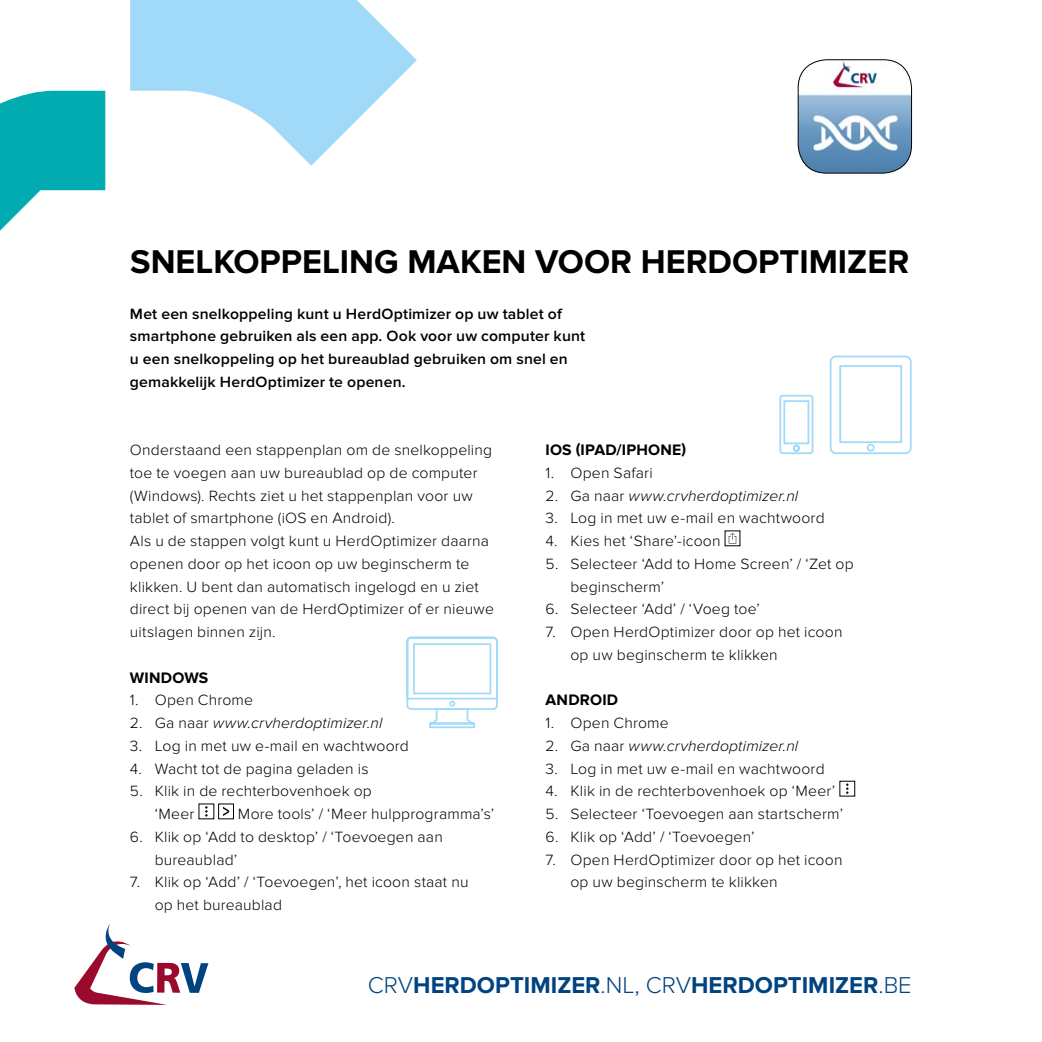
<style>
.page{position:relative;width:1042px;height:1042px;background:#fff}
.page>*{position:absolute;margin:0;border:0;box-sizing:border-box;transform-origin:0 0}
.t1{font:700 34.12px "Proxima Nova";color:#000}
.t2{font:700 23.8px "Proxima Nova";color:#004380}
.t3{font:700 15.75px "Proxima Nova";letter-spacing:.015em;color:#000}
.t4{font:300 15.4px/22.8px "Proxima Nova";letter-spacing:.01em;color:#000}
.t5{font:600 15.4px/22.8px "Proxima Nova";letter-spacing:.01em;color:#000}
.t6{font:italic 300 15.4px "Proxima Nova";letter-spacing:.01em;color:#000}
.s1{font-style:normal}
.s2{font-weight:300}
</style>
<div class="page">
<svg style="left:205px;top:806px;width:3px;height:10px"></svg>
<div style="left:218px;top:803px;width:16px;height:16px;border:1px solid #000"></div>
<svg style="left:223px;top:807px;width:6px;height:9px"></svg>
<svg style="left:729px;top:533px;width:7px;height:10px"></svg>
<svg style="left:846px;top:783px;width:2px;height:11px"></svg>
<svg style="left:74px;top:923px;width:134px;height:82px"></svg>
<svg style="left:0;top:91px;width:105px;height:140px"></svg>
<svg style="left:130px;top:0;width:287px;height:166px;fill:#a1daf8"></svg>
<svg style="left:406px;top:636px;width:92px;height:93px"></svg>
<div style="left:830px;top:355px;width:81px;height:99px;border:2px solid #a1daf8;border-radius:5px"></div>
<div style="left:839px;top:365px;width:63px;height:78px;background:#fff;border:2px solid #a1daf8"></div>
<div style="left:867px;top:444px;width:7px;height:8px;border:2px solid #a1daf8;border-radius:50%"></div>
<img style="left:798px;top:60px;width:113px;height:113px">
<div style="left:798px;top:60px;width:114px;height:113px;border:1px solid #000;border-radius:28px"></div>
<svg style="left:779px;top:394px;width:35px;height:61px"></svg>
<h1 class="t1" style="left:130px;top:242px;width:780px">SNELKOPPELING MAKEN VOOR HERDOPTIMIZER</h1>
<p class="t5" style="left:130px;top:302px;width:457px">Met een snelkoppeling kunt u HerdOptimizer op uw tablet of smartphone gebruiken als een app. Ook voor uw computer kunt u een snelkoppeling op het bureaublad gebruiken om snel en gemakkelijk HerdOptimizer te openen.</p>
<p class="t4" style="left:130px;top:439px;width:365px">Onderstaand een stappenplan om de snelkoppeling toe te voegen aan uw bureaublad op de computer (Windows). Rechts ziet u het stappenplan voor uw tablet of smartphone (iOS en Android).<br>Als u de stappen volgt kunt u HerdOptimizer daarna openen door op het icoon op uw beginscherm te klikken. U bent dan automatisch ingelogd en u ziet direct bij openen van de HerdOptimizer of er nieuwe uitslagen binnen zijn.</p>
<p class="t3" style="left:130px;top:668px;width:80px">WINDOWS</p>
<p class="t4" style="left:130px;top:689px;width:125px">1. Open Chrome</p>
<p class="t6" style="left:130px;top:714px;width:254px"><span class="s1">2. Ga naar</span> www.crvherdoptimizer.nl</p>
<p class="t4" style="left:130px;top:734px;width:280px">3. Log in met uw e-mail en wachtwoord</p>
<p class="t4" style="left:130px;top:757px;width:240px">4. Wacht tot de pagina geladen is</p>
<p class="t4" style="left:155px;top:780px;width:219px;text-indent:-25px">5. Klik in de rechterbovenhoek op ‘Meer</p>
<p class="t4" style="left:238px;top:803px;width:258px">More tools’ / ‘Meer hulpprogramma’s’</p>
<p class="t4" style="left:155px;top:825px;width:290px;text-indent:-25px">6. Klik op ‘Add to desktop’ / ‘Toevoegen aan bureaublad’</p>
<p class="t4" style="left:155px;top:871px;width:315px;text-indent:-25px">7. Klik op ‘Add’ / ‘Toevoegen’, het icoon staat nu op het bureaublad</p>
<p class="t3" style="left:545px;top:441px;width:142px">IOS (IPAD/IPHONE)</p>
<p class="t4" style="left:545px;top:461px;width:109px">1. Open Safari</p>
<p class="t6" style="left:545px;top:487px;width:254px"><span class="s1">2. Ga naar</span> www.crvherdoptimizer.nl</p>
<p class="t4" style="left:545px;top:507px;width:280px">3. Log in met uw e-mail en wachtwoord</p>
<p class="t4" style="left:545px;top:530px;width:176px">4. Kies het ‘Share’-icoon</p>
<p class="t4" style="left:570px;top:552px;width:285px;text-indent:-25px">5. Selecteer ‘Add to Home Screen’ / ‘Zet op beginscherm’</p>
<p class="t4" style="left:545px;top:598px;width:216px">6. Selecteer ‘Add’ / ‘Voeg toe’</p>
<p class="t4" style="left:570px;top:621px;width:274px;text-indent:-25px">7. Open HerdOptimizer door op het icoon op uw beginscherm te klikken</p>
<p class="t3" style="left:545px;top:691px;width:74px">ANDROID</p>
<p class="t4" style="left:545px;top:712px;width:125px">1. Open Chrome</p>
<p class="t6" style="left:545px;top:737px;width:254px"><span class="s1">2. Ga naar</span> www.crvherdoptimizer.nl</p>
<p class="t4" style="left:545px;top:757px;width:280px">3. Log in met uw e-mail en wachtwoord</p>
<p class="t4" style="left:545px;top:780px;width:291px">4. Klik in de rechterbovenhoek op ‘Meer’</p>
<p class="t4" style="left:546px;top:803px;width:299px">5. Selecteer ‘Toevoegen aan startscherm’</p>
<p class="t4" style="left:546px;top:825px;width:210px">6. Klik op ‘Add’ / ‘Toevoegen’</p>
<p class="t4" style="left:570px;top:848px;width:274px;text-indent:-25px">7. Open HerdOptimizer door op het icoon op uw beginscherm te klikken</p>
<h2 class="t2" style="left:368px;top:971px;width:545px"><span class="s2">CRV</span>HERDOPTIMIZER<span class="s2">.NL, CRV</span>HERDOPTIMIZER<span class="s2">.BE</span></h2>
</div>
